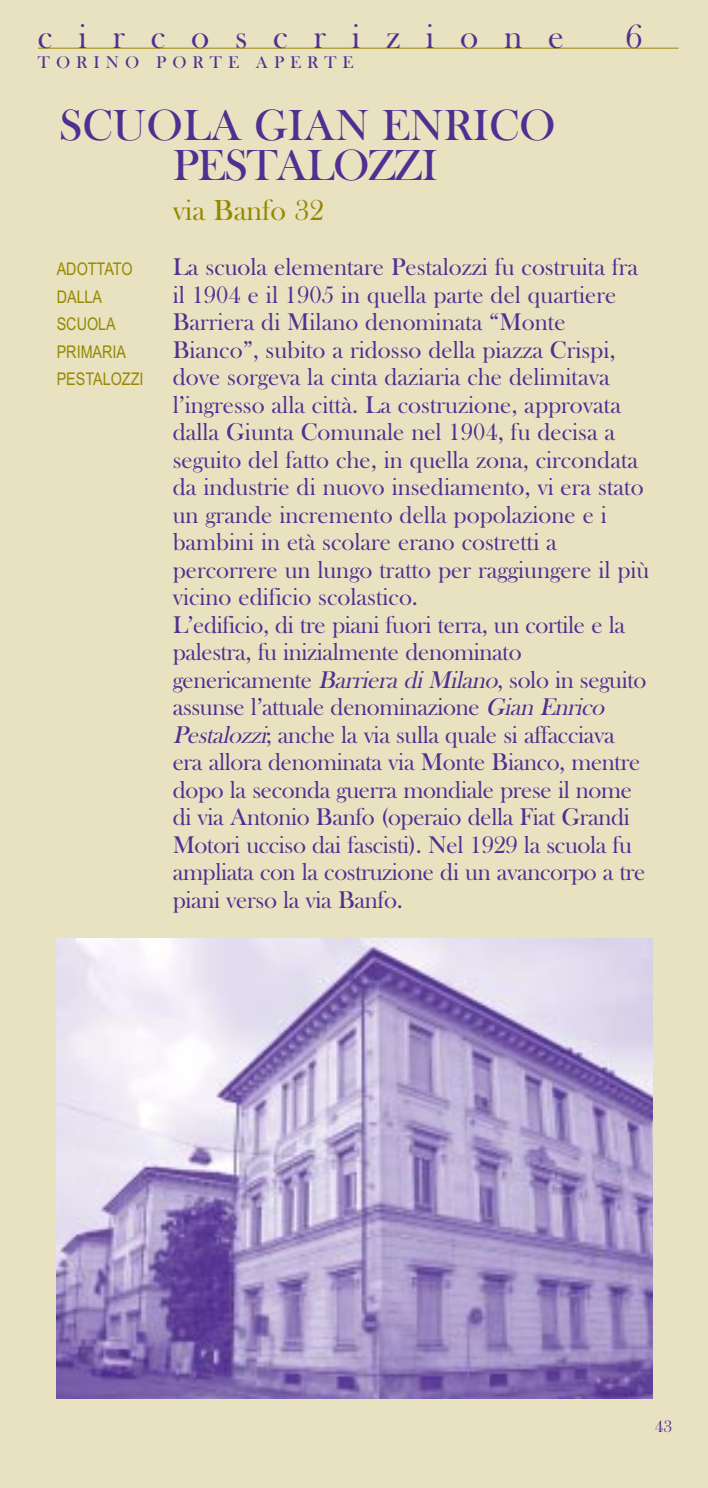
<style>
.page{position:relative;width:708px;height:1488px;background:#e8e2c1}
.page>*{position:absolute;margin:0;border:0;box-sizing:border-box;transform-origin:0 0}
.t1{font:45px/40px "Bask Old Face";color:#512e91;text-align:center}
.t2{font:35px "Bask Old Face";letter-spacing:.74em;color:#512e91}
.t3{font:30px "Bask Old Face";color:#958800}
.t4{font:25px/27.5px "Bask Old Face";color:#512e91}
.t5{font:17.5px/27.5px "Arial Narrow";color:#958800}
.t6{font:17.5px "Bask Old Face";letter-spacing:.345em;color:#512e91}
.s1{font-style:italic}
</style>
<div class="page">
<hr style="left:38px;top:48px;width:640px;height:1px;background:#958800">
<img style="left:57px;top:938px;width:595px;height:461px">
<h2 class="t2" style="left:38px;top:24px;width:527px">circoscrizione</h2>
<h2 class="t2" style="left:625px;top:24px;width:19px">6</h2>
<p class="t6" style="left:38px;top:56px;width:317px">TORINO PORTE APERTE</p>
<h1 class="t1" style="left:59px;top:108px;width:498px">SCUOLA GIAN ENRICO<br>PESTALOZZI</h1>
<p class="t3" style="left:173px;top:199px;width:153px">via Banfo 32</p>
<p class="t4" style="left:173px;top:255px;width:478px">La scuola elementare Pestalozzi fu costruita fra il 1904 e il 1905 in quella parte del quartiere Barriera di Milano denominata “Monte Bianco”, subito a ridosso della piazza Crispi, dove sorgeva la cinta daziaria che delimitava l’ingresso alla città. La costruzione, approvata dalla Giunta Comunale nel 1904, fu decisa a seguito del fatto che, in quella zona, circondata da industrie di nuovo insediamento, vi era stato un grande incremento della popolazione e i bambini in età scolare erano costretti a percorrere un lungo tratto per raggiungere il più vicino edificio scolastico.<br>L’edificio, di tre piani fuori terra, un cortile e la palestra, fu inizialmente denominato genericamente <span class="s1">Barriera di Milano</span>, solo in seguito assunse l’attuale denominazione <span class="s1">Gian Enrico Pestalozzi</span>; anche la via sulla quale si affacciava era allora denominata via Monte Bianco, mentre dopo la seconda guerra mondiale prese il nome di via Antonio Banfo (operaio della Fiat Grandi Motori ucciso dai fascisti). Nel 1929 la scuola fu ampliata con la costruzione di un avancorpo a tre piani verso la via Banfo.</p>
<p class="t5" style="left:57px;top:257px;width:88px">ADOTTATO<br>DALLA<br>SCUOLA<br>PRIMARIA<br>PESTALOZZI</p>
<p class="t6" style="left:654px;top:1420px;width:19px">43</p>
</div>
